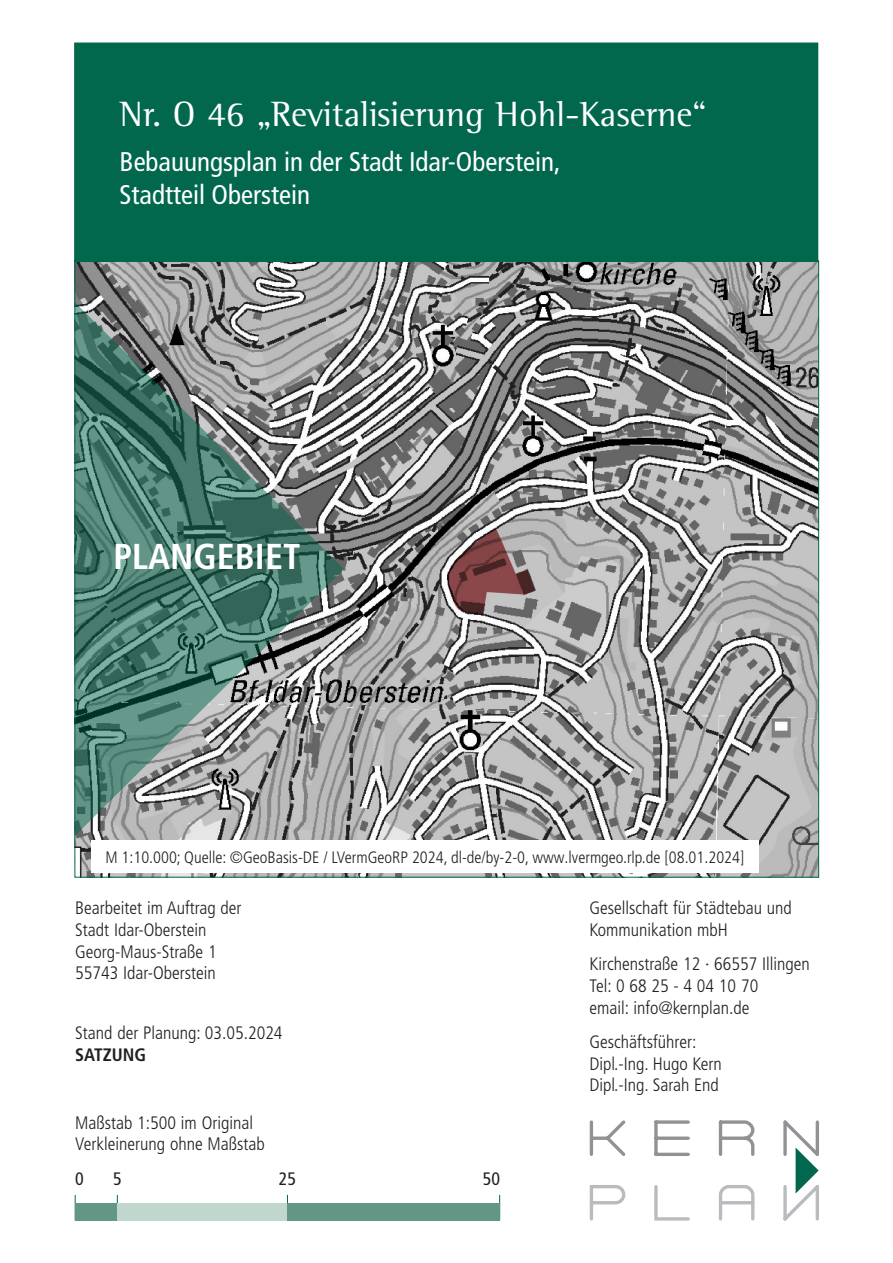
<style>
.page{position:relative;width:893px;height:1263px;background:#fff}
.page>*{position:absolute;margin:0;border:0;box-sizing:border-box;transform-origin:0 0}
.Headline{font:36px "Rotis Semi Serif Std";color:#fff}
.Headline_Dreieck{font:700 condensed 36px "Frutiger LT Pro";color:#fff}
.t1{font:condensed 27px/32.4px "Frutiger LT Pro";color:#fff}
.t2{font:300 condensed 18px/21.6px "Frutiger LT Pro";color:#231f20}
.t3{font:700 condensed 18px "Frutiger LT Pro";color:#231f20}
.t4{font:condensed 18px "Frutiger LT Pro";color:#231f20}
.Bildunterschrift_NEU{font:300 condensed 16.5px "Frutiger LT Pro";color:#231f20}
</style>
<div class="page">
<img style="left:77px;top:263px;width:740px;height:612px">
<div style="left:75px;top:43px;width:742px;height:218px;background:#01674d"></div>
<div style="left:74px;top:43px;width:744px;height:219px;border:2px solid #01674d"></div>
<svg style="left:589px;top:1120px;width:101px;height:36px"></svg>
<svg style="left:654px;top:1185px;width:36px;height:36px"></svg>
<svg style="left:589px;top:1185px;width:37px;height:36px"></svg>
<svg style="left:718px;top:1120px;width:37px;height:36px"></svg>
<svg style="left:718px;top:1185px;width:37px;height:36px"></svg>
<svg style="left:783px;top:1120px;width:36px;height:101px"></svg>
<svg style="left:75px;top:303px;width:270px;height:534px;background:#6d8a82"></svg>
<svg style="left:76px;top:97px;width:1px;height:25px"></svg>
<div style="left:91px;top:840px;width:668px;height:33px;background:#fff"></div>
<div style="left:75px;top:1203px;width:42px;height:17px;background:#629785"></div>
<div style="left:117px;top:1203px;width:170px;height:17px;background:#c1d6cd"></div>
<div style="left:287px;top:1203px;width:213px;height:17px;background:#629785"></div>
<p class="Headline" style="left:120px;top:93px;width:589px">Nr. O 46 „Revitalisierung Hohl-Kaserne“</p>
<p class="t1" style="left:120px;top:146px;width:443px">Bebauungsplan in der Stadt Idar-Oberstein,<br>Stadtteil Oberstein</p>
<p class="Headline_Dreieck" style="left:114px;top:535px;width:188px">PLANGEBIET</p>
<p class="Bildunterschrift_NEU" style="left:105px;top:847px;width:640px">M 1:10.000; Quelle: ©GeoBasis-DE / LVermGeoRP 2024, dl-de/by-2-0, www.lvermgeo.rlp.de [08.01.2024]</p>
<p class="t2" style="left:75px;top:898px;width:168px">Bearbeitet im Auftrag der<br>Stadt Idar-Oberstein<br>Georg-Maus-Straße 1<br>55743 Idar-Oberstein</p>
<p class="t2" style="left:75px;top:1023px;width:209px">Stand der Planung: 03.05.2024</p>
<p class="t3" style="left:75px;top:1044px;width:72px">SATZUNG</p>
<p class="t2" style="left:75px;top:1112px;width:179px">Maßstab 1:500 im Original</p>
<p class="t2" style="left:75px;top:1133px;width:191px">Verkleinerung ohne Maßstab</p>
<p class="t4" style="left:75px;top:1168px;width:10px">0</p>
<p class="t4" style="left:113px;top:1168px;width:10px">5</p>
<p class="t4" style="left:279px;top:1168px;width:19px">25</p>
<p class="t4" style="left:483px;top:1168px;width:19px">50</p>
<p class="t2" style="left:590px;top:898px;width:204px">Gesellschaft für Städtebau und<br>Kommunikation mbH</p>
<p class="t2" style="left:590px;top:953px;width:222px">Kirchenstraße 12 · 66557 Illingen</p>
<p class="t2" style="left:590px;top:975px;width:170px">Tel: 0 68 25 - 4 04 10 70 email: info@kernplan.de</p>
<p class="t2" style="left:590px;top:1031px;width:134px">Geschäftsführer:<br>Dipl.-Ing. Hugo Kern<br>Dipl.-Ing. Sarah End</p>
</div>
